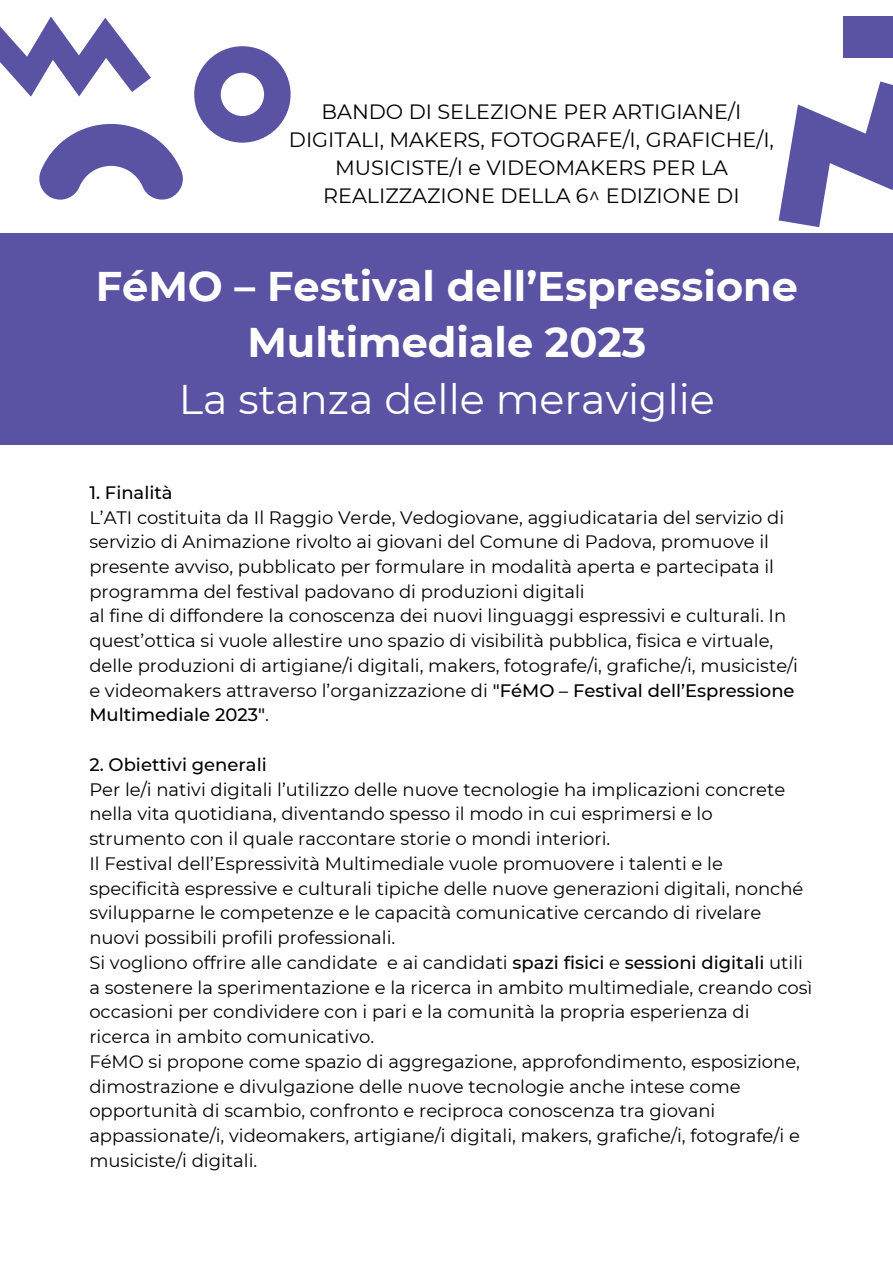
<style>
.page{position:relative;width:893px;height:1264px;background:#fff}
.page>*{position:absolute;margin:0;border:0;box-sizing:border-box;transform-origin:0 0}
.t1{font:700 41.4px/56.2px "Montserrat";color:#fff;text-align:center}
.t2{font:41.4px "Montserrat";color:#fff}
.t3{font:20.7px/28px "Montserrat";color:#000;text-align:center}
.t4{font:18px/24.8px "Montserrat";color:#000}
.t5{font:500 18px "Montserrat";color:#000}
.s1{font-weight:500}
</style>
<div class="page">
<svg style="left:0;top:17px;width:151px;height:80px"></svg>
<svg style="left:39px;top:124px;width:144px;height:76px"></svg>
<svg style="left:194px;top:46px;width:96px;height:97px"></svg>
<div style="left:0;top:233px;width:892px;height:212px;background:#5a53a3"></div>
<svg style="left:778px;top:81px;width:114px;height:146px"></svg>
<div style="left:843px;top:16px;width:49px;height:42px;background:#5a53a3"></div>
<p class="t3" style="left:289px;top:98px;width:486px">BANDO DI SELEZIONE PER ARTIGIANE/I DIGITALI, MAKERS, FOTOGRAFE/I, GRAFICHE/I, MUSICISTE/I e VIDEOMAKERS PER LA REALIZZAZIONE DELLA 6^ EDIZIONE DI</p>
<p class="t1" style="left:96px;top:258px;width:703px">FéMO – Festival dell’Espressione<br>Multimediale 2023</p>
<p class="t2" style="left:179px;top:373px;width:537px">La stanza delle meraviglie</p>
<p class="t5" style="left:89px;top:481px;width:85px">1. Finalità</p>
<p class="t4" style="left:89px;top:504px;width:696px">L’ATI costituita da Il Raggio Verde, Vedogiovane, aggiudicataria del servizio di servizio di Animazione rivolto ai giovani del Comune di Padova, promuove il presente avviso, pubblicato per formulare in modalità aperta e partecipata il programma del festival padovano di produzioni digitali</p>
<p class="t4" style="left:89px;top:603px;width:710px">al fine di diffondere la conoscenza dei nuovi linguaggi espressivi e culturali. In quest’ottica si vuole allestire uno spazio di visibilità pubblica, fisica e virtuale, delle produzioni di artigiane/i digitali, makers, fotografe/i, grafiche/i, musiciste/i e videomakers attraverso l’organizzazione di <span class="s1">"FéMO – Festival dell’Espressione Multimediale 2023"</span>.</p>
<p class="t5" style="left:89px;top:753px;width:179px">2. Obiettivi generali</p>
<p class="t4" style="left:89px;top:776px;width:697px">Per le/i nativi digitali l’utilizzo delle nuove tecnologie ha implicazioni concrete nella vita quotidiana, diventando spesso il modo in cui esprimersi e lo</p>
<p class="t4" style="left:89px;top:826px;width:522px">strumento con il quale raccontare storie o mondi interiori.</p>
<p class="t4" style="left:89px;top:851px;width:715px">Il Festival dell’Espressività Multimediale vuole promuovere i talenti e le specificità espressive e culturali tipiche delle nuove generazioni digitali, nonché svilupparne le competenze e le capacità comunicative cercando di rivelare nuovi possibili profili professionali.</p>
<p class="t4" style="left:89px;top:950px;width:724px">Si vogliono offrire alle candidate e ai candidati <span class="s1">spazi fisici</span> e <span class="s1">sessioni digitali</span> utili a sostenere la sperimentazione e la ricerca in ambito multimediale, creando così occasioni per condividere con i pari e la comunità la propria esperienza di ricerca in ambito comunicativo.</p>
<p class="t4" style="left:89px;top:1048px;width:712px">FéMO si propone come spazio di aggregazione, approfondimento, esposizione, dimostrazione e divulgazione delle nuove tecnologie anche intese come opportunità di scambio, confronto e reciproca conoscenza tra giovani appassionate/i, videomakers, artigiane/i digitali, makers, grafiche/i, fotografe/i e</p>
<p class="t4" style="left:89px;top:1147px;width:169px">musiciste/i digitali.</p>
</div>
